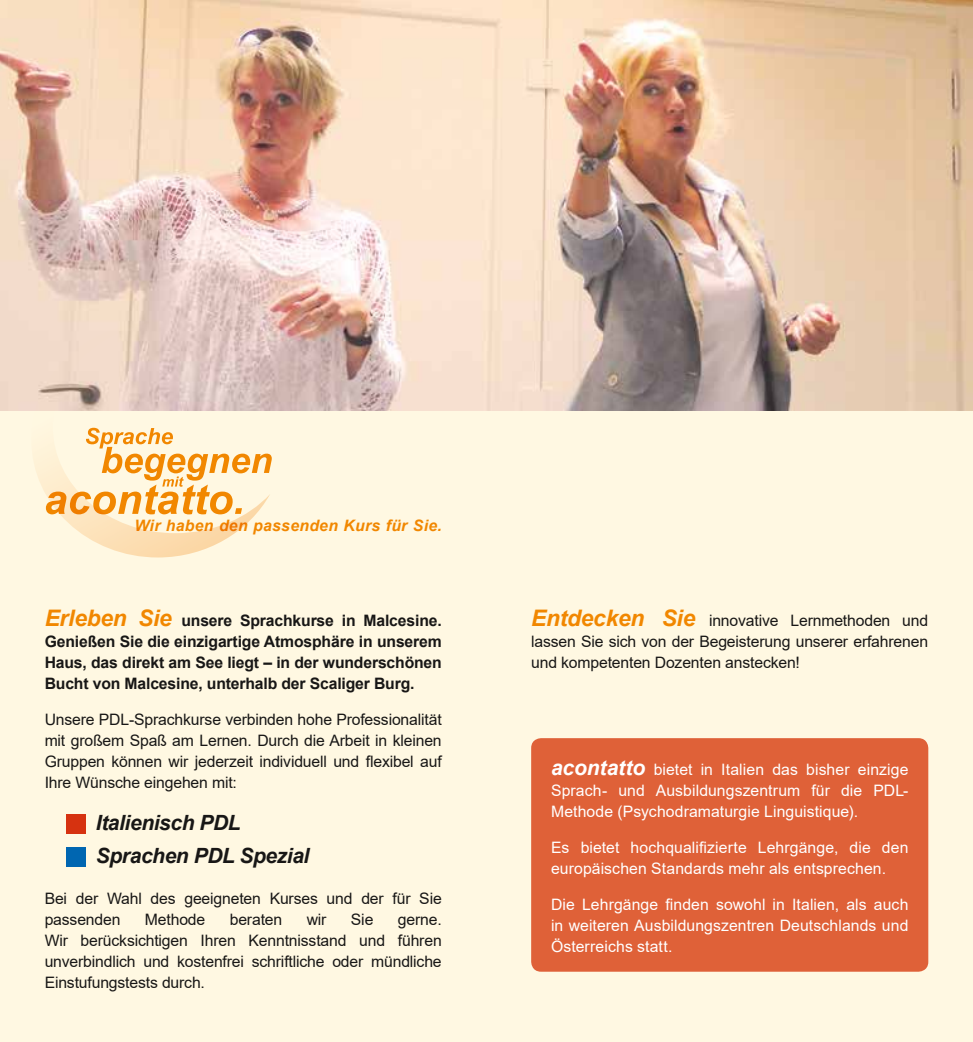
<style>
.page{position:relative;width:973px;height:1042px;background:#fff}
.page>*{position:absolute;margin:0;border:0;box-sizing:border-box;transform-origin:0 0}
.t1{font:italic 700 21px/32.9px "Arial";letter-spacing:-.02em;color:#181716}
.t2{font:15.75px/21px "Arial";letter-spacing:-.01em;color:#181716;text-align:justify}
.t3{font:15.75px/21px "Arial";letter-spacing:.005em;color:#fff;text-align:justify}
.t4{font:700 15.75px/21px "Arial";letter-spacing:-.01em;color:#181716;text-align:justify}
.t5{font:italic 700 15.75px "Arial";letter-spacing:.02em;color:#f18700}
.s1{font-style:italic;font-size:22.75px;color:#f18700}
.s2{font-weight:700;font-style:italic;font-size:22.75px;color:#f18700}
.s3{font-weight:700;font-style:italic;font-size:21px}
</style>
<div class="page">
<div style="left:0;top:0;width:972px;height:1042px;background:#fff8e2"></div>
<img style="left:0;top:0;width:972px;height:410px">
<div style="left:66px;top:814px;width:19px;height:20px;background:#d63210"></div>
<div style="left:66px;top:847px;width:19px;height:20px;background:#0066b1"></div>
<svg style="left:31px;top:322px;width:239px;height:235px"></svg>
<div style="left:531px;top:738px;width:397px;height:233px;background:#df6138;border-radius:10px"></div>
<p class="t5" style="left:134px;top:515px;width:309px">Wir haben den passenden Kurs für Sie.</p>
<p class="t4" style="left:45px;top:610px;width:398px"><span class="s1">Erleben Sie</span> unsere Sprachkurse in Malcesine.<br>Genießen Sie die einzigartige Atmosphäre in unserem Haus, das direkt am See liegt – in der wunderschönen Bucht von Malcesine, unterhalb der Scaliger Burg.</p>
<p class="t2" style="left:45px;top:708px;width:398px">Unsere PDL-Sprachkurse verbinden hohe Professionalität mit großem Spaß am Lernen. Durch die Arbeit in kleinen Gruppen können wir jederzeit individuell und flexibel auf Ihre Wünsche eingehen mit:</p>
<h1 class="t1" style="left:96px;top:807px;width:215px">Italienisch PDL<br>Sprachen PDL Spezial</h1>
<p class="t2" style="left:45px;top:888px;width:398px">Bei der Wahl des geeigneten Kurses und der für Sie passenden</p>
<p class="t2" style="left:145px;top:909px;width:62px">Methode</p>
<p class="t2" style="left:230px;top:909px;width:54px">beraten</p>
<p class="t2" style="left:306px;top:909px;width:21px">wir</p>
<p class="t2" style="left:351px;top:909px;width:24px">Sie</p>
<p class="t2" style="left:45px;top:909px;width:398px;text-indent:353px">gerne.<br>Wir berücksichtigen Ihren Kenntnisstand und führen unverbindlich und kostenfrei schriftliche oder mündliche Einstufungstests durch.</p>
<p class="t2" style="left:531px;top:609px;width:398px"><span class="s2">Entdecken Sie</span> innovative Lernmethoden und lassen Sie sich von der Begeisterung unserer erfahrenen und kompetenten Dozenten anstecken!</p>
<p class="t3" style="left:551px;top:759px;width:359px"><span class="s3">acontatto</span> bietet in Italien das bisher einzige Sprach- und Ausbildungszentrum für die PDL-Methode (Psychodramaturgie Linguistique).</p>
<p class="t3" style="left:551px;top:837px;width:359px">Es bietet hochqualifizierte Lehrgänge, die den europäischen Standards mehr als entsprechen.</p>
<p class="t3" style="left:551px;top:893px;width:359px">Die Lehrgänge finden sowohl in Italien, als auch in weiteren Ausbildungszentren Deutschlands und Österreichs statt.</p>
</div>
